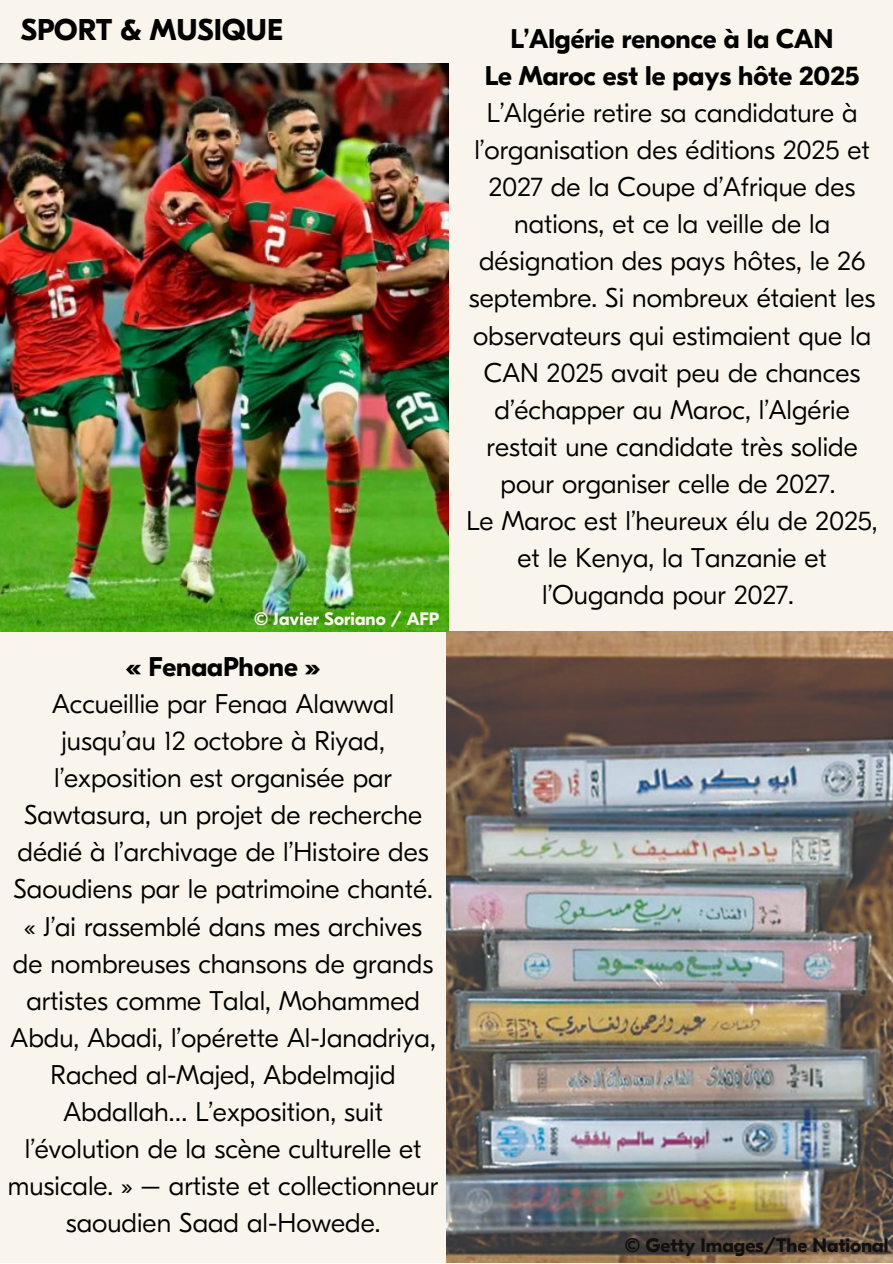
<style>
.page{position:relative;width:893px;height:1264px;background:#fff}
.page>*{position:absolute;margin:0;border:0;box-sizing:border-box;transform-origin:0 0}
.t1{font:700 30px "GT Eesti Pro Display";color:#000}
.t2{font:300 27px/37px "GT Eesti Pro Display";color:#000;text-align:center}
.t3{font:700 27px "GT Eesti Pro Display";color:#000}
.t4{font:700 19.5px "GT Eesti Pro Display";color:#130f0c}
.t5{font:700 18px "GT Eesti Pro Display";color:#faf5ec}
</style>
<div class="page">
<div style="left:0;top:0;width:892px;height:1262px;background:#faf5ec"></div>
<img style="left:446px;top:631px;width:446px;height:630px">
<img style="left:0;top:63px;width:448px;height:568px">
<p class="t1" style="left:21px;top:13px;width:264px">SPORT &amp; MUSIQUE</p>
<p class="t5" style="left:254px;top:609px;width:187px">© Javier Soriano / AFP</p>
<p class="t3" style="left:126px;top:651px;width:196px">« FenaaPhone »</p>
<p class="t2" style="left:14px;top:685px;width:421px">Accueillie par Fenaa Alawwal jusqu’au 12 octobre à Riyad, l’exposition est organisée par Sawtasura, un projet de recherche dédié à l’archivage de l’Histoire des Saoudiens par le patrimoine chanté.</p>
<p class="t2" style="left:8px;top:908px;width:432px">« J’ai rassemblé dans mes archives de nombreuses chansons de grands artistes comme Talal, Mohammed Abdu, Abadi, l’opérette Al-Janadriya, Rached al-Majed, Abdelmajid Abdallah… L’exposition, suit l’évolution de la scène culturelle et musicale. » – artiste et collectionneur saoudien Saad al-Howede.</p>
<p class="t3" style="left:510px;top:23px;width:324px">L’Algérie renonce à la CAN</p>
<p class="t3" style="left:484px;top:60px;width:376px">Le Maroc est le pays hôte 2025</p>
<p class="t2" style="left:469px;top:95px;width:408px">L’Algérie retire sa candidature à l’organisation des éditions 2025 et<br>2027 de la Coupe d’Afrique des nations, et ce la veille de la désignation des pays hôtes, le 26 septembre. Si nombreux étaient les observateurs qui estimaient que la<br>CAN 2025 avait peu de chances d’échapper au Maroc, l’Algérie restait une candidate très solide pour organiser celle de 2027.</p>
<p class="t2" style="left:466px;top:503px;width:412px">Le Maroc est l’heureux élu de 2025, et le Kenya, la Tanzanie et l’Ouganda pour 2027.</p>
<p class="t4" style="left:624px;top:1234px;width:265px">© Getty Images/The National</p>
</div>
